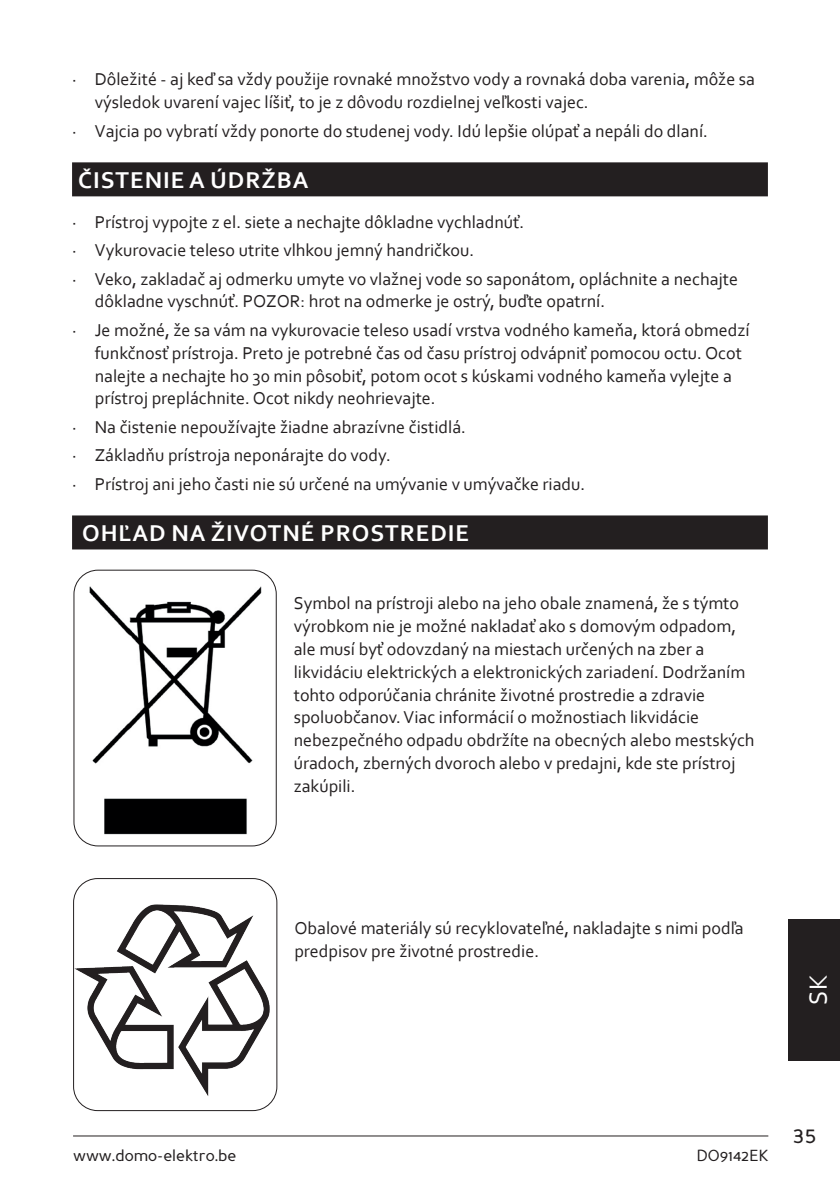
<style>
.page{position:relative;width:840px;height:1191px;background:#fff}
.page>*{position:absolute;margin:0;border:0;box-sizing:border-box;transform-origin:0 0}
.t1{font:26px "Corbel";color:#fff}
.t2{font:700 24px "Corbel";letter-spacing:.04em;color:#fff}
.t3{font:24px "Perspective Sans";color:#231f20}
.t4{font:18px/22.8px "Corbel";color:#231f20}
.t5{font:16px "Perspective Sans";color:#231f20}
</style>
<div class="page">
<hr style="left:73px;top:1135px;width:694px;height:1px;background:#231f20">
<div style="left:788px;top:918px;width:51px;height:142px;background:#231f20"></div>
<div style="left:72px;top:162px;width:695px;height:34px;background:#231f20"></div>
<div style="left:72px;top:515px;width:695px;height:34px;background:#231f20"></div>
<img style="left:80px;top:577px;width:189px;height:258px">
<div style="left:73px;top:569px;width:203px;height:277px;border:1px solid #231f20;border-radius:24px"></div>
<img style="left:74px;top:904px;width:195px;height:192px">
<div style="left:73px;top:878px;width:204px;height:233px;border:1px solid #231f20;border-radius:24px"></div>
<p class="t4" style="left:95px;top:68px;width:661px;text-indent:-23px">· Dôležité - aj keď sa vždy použije rovnaké množstvo vody a rovnaká doba varenia, môže sa výsledok uvarení vajec líšiť, to je z dôvodu rozdielnej veľkosti vajec.</p>
<p class="t4" style="left:72px;top:119px;width:637px">· Vajcia po vybratí vždy ponorte do studenej vody. Idú lepšie olúpať a nepáli do dlaní.</p>
<h2 class="t2" style="left:78px;top:165px;width:232px">ČISTENIE A ÚDRŽBA</h2>
<p class="t4" style="left:72px;top:207px;width:667px;line-height:28.4px">· Prístroj vypojte z el. siete a nechajte dôkladne vychladnúť.<br>· Vykurovacie teleso utrite vlhkou jemný handričkou.<br>· Veko, zakladač aj odmerku umyte vo vlažnej vode so saponátom, opláchnite a nechajte</p>
<p class="t4" style="left:72px;top:287px;width:678px;line-height:28.4px;text-indent:23px">dôkladne vyschnúť. POZOR: hrot na odmerke je ostrý, buďte opatrní.<br>· Je možné, že sa vám na vykurovacie teleso usadí vrstva vodného kameňa, ktorá obmedzí</p>
<p class="t4" style="left:95px;top:341px;width:648px">funkčnosť prístroja. Preto je potrebné čas od času prístroj odvápniť pomocou octu. Ocot nalejte a nechajte ho 30 min pôsobiť, potom ocot s kúskami vodného kameňa vylejte a prístroj prepláchnite. Ocot nikdy neohrievajte.</p>
<p class="t4" style="left:72px;top:412px;width:514px;line-height:28.4px">· Na čistenie nepoužívajte žiadne abrazívne čistidlá.<br>· Základňu prístroja neponárajte do vody.<br>· Prístroj ani jeho časti nie sú určené na umývanie v umývačke riadu.</p>
<h2 class="t2" style="left:82px;top:518px;width:388px">OHĽAD NA ŽIVOTNÉ PROSTREDIE</h2>
<p class="t4" style="left:293px;top:591px;width:462px">Symbol na prístroji alebo na jeho obale znamená, že s týmto výrobkom nie je možné nakladať ako s domovým odpadom, ale musí byť odovzdaný na miestach určených na zber a likvidáciu elektrických a elektronických zariadení. Dodržaním tohto odporúčania chránite životné prostredie a zdravie spoluobčanov. Viac informácií o možnostiach likvidácie nebezpečného odpadu obdržíte na obecných alebo mestských úradoch, zberných dvoroch alebo v predajni, kde ste prístroj zakúpili.</p>
<p class="t4" style="left:294px;top:916px;width:450px">Obalové materiály sú recyklovateľné, nakladajte s nimi podľa predpisov pre životné prostredie.</p>
<h1 class="t1" style="left:801px;top:1004px;width:32px;rotate:-90deg">SK</h1>
<p class="t5" style="left:73px;top:1146px;width:165px">www.domo-elektro.be</p>
<p class="t5" style="left:696px;top:1146px;width:73px">DO9142EK</p>
<h2 class="t3" style="left:792px;top:1120px;width:26px">35</h2>
</div>
